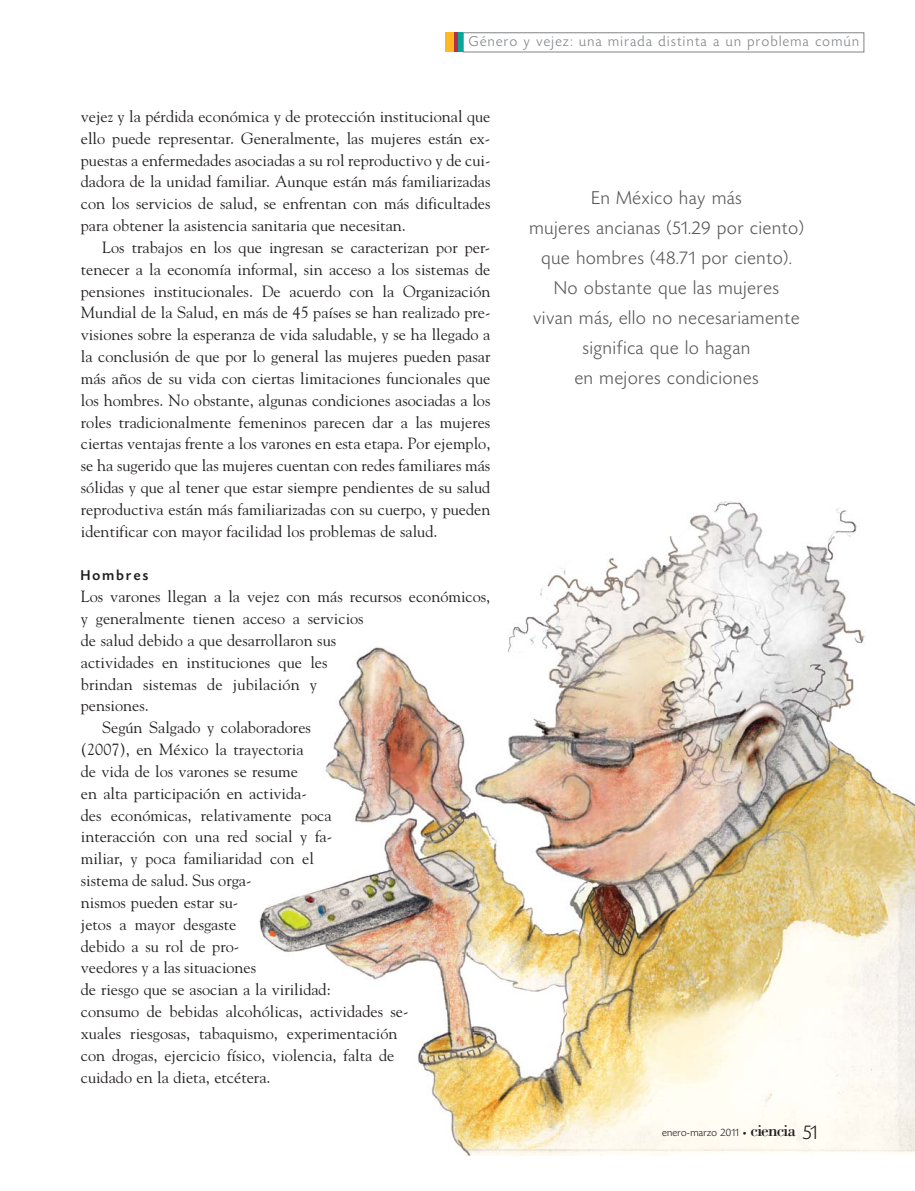
<style>
.page{position:relative;width:915px;height:1191px;background:#fff}
.page>*{position:absolute;margin:0;border:0;box-sizing:border-box;transform-origin:0 0}
.t1{font:300 19.5px/30px "Today HEF";letter-spacing:.045em;color:#58595b;text-align:center}
.t2{font:17.25px "Bodoni";letter-spacing:-.05em;color:#231f20}
.t3{font:16.2px/21.8px "Goudy";color:#231f20;text-align:justify}
.t4{font:300 15px "Today HEF";letter-spacing:.095em;color:#808285}
.t5{font:500 15px "Today HEF";letter-spacing:.155em;color:#231f20}
.t6{font:300 11.25px "Today HEF";letter-spacing:.025em;color:#231f20}
.s1{font-family:"Officina Sans";font-weight:400;font-size:7.5px}
.s2{font-family:"Today HEF";font-weight:300;font-size:21px}
</style>
<div class="page">
<div style="left:445px;top:32px;width:9px;height:20px;background:#fdb824"></div>
<hr style="left:454px;top:32px;width:4px;height:20px;background:#bb2d45">
<div style="left:458px;top:32px;width:5px;height:20px;background:#00a99b"></div>
<div style="left:463px;top:32px;width:401px;height:20px;border:1px solid #808285"></div>
<img style="left:259px;top:501px;width:655px;height:654px">
<p class="t4" style="left:468px;top:35px;width:391px">Género y vejez: una mirada distinta a un problema común</p>
<p class="t3" style="left:81px;top:107px;width:411px">vejez y la pérdida económica y de protección institucional que ello puede representar. Generalmente, las mujeres están ex&shy;puestas a enfermedades asociadas a su rol reproductivo y de cui&shy;dadora de la unidad familiar. Aunque están más familiarizadas con los servicios de salud, se enfrentan con más dificultades para obtener la asistencia sanitaria que necesitan.</p>
<p class="t3" style="left:81px;top:238px;width:411px;text-indent:21px">Los trabajos en los que ingresan se caracterizan por per&shy;tenecer a la economía informal, sin acceso a los sistemas de pensiones institucionales. De acuerdo con la Organización Mundial de la Salud, en más de 45 países se han realizado pre&shy;visiones sobre la esperanza de vida saludable, y se ha llegado a la conclusión de que por lo general las mujeres pueden pasar más años de su vida con ciertas limitaciones funcionales que los hombres. No obstante, algunas condiciones asociadas a los roles tradicionalmente femeninos parecen dar a las mujeres ciertas ventajas frente a los varones en esta etapa. Por ejemplo, se ha sugerido que las mujeres cuentan con redes familiares más sólidas y que al tener que estar siempre pendientes de su salud reproductiva están más familiarizadas con su cuerpo, y pueden identificar con mayor facilidad los problemas de salud.</p>
<p class="t5" style="left:81px;top:570px;width:69px">Hombres</p>
<p class="t3" style="left:81px;top:587px;width:411px">Los varones llegan a la vejez con más recursos económicos,</p>
<p class="t3" style="left:81px;top:609px;width:284px">y generalmente tienen acceso a servicios</p>
<p class="t3" style="left:81px;top:630px;width:257px">de salud debido a que desarrollaron sus</p>
<p class="t3" style="left:81px;top:652px;width:248px">actividades en instituciones que les</p>
<p class="t3" style="left:81px;top:674px;width:238px">brindan sistemas de jubilación y</p>
<p class="t3" style="left:81px;top:696px;width:69px">pensiones.</p>
<p class="t3" style="left:102px;top:718px;width:210px">Según Salgado y colaboradores</p>
<p class="t3" style="left:81px;top:740px;width:224px">(2007), en México la trayectoria</p>
<p class="t3" style="left:81px;top:761px;width:219px">de vida de los varones se resume</p>
<p class="t3" style="left:81px;top:783px;width:227px">en alta participación en activida-</p>
<p class="t3" style="left:81px;top:805px;width:252px">des económicas, relativamente poca</p>
<p class="t3" style="left:81px;top:827px;width:253px">interacción con una red social y fa-</p>
<p class="t3" style="left:81px;top:849px;width:234px">miliar, y poca familiaridad con el</p>
<p class="t3" style="left:81px;top:870px;width:172px">sistema de salud. Sus orga-</p>
<p class="t3" style="left:81px;top:892px;width:159px">nismos pueden estar su-</p>
<p class="t3" style="left:81px;top:914px;width:157px">jetos a mayor desgaste</p>
<p class="t3" style="left:81px;top:936px;width:160px">debido a su rol de pro-</p>
<p class="t3" style="left:81px;top:958px;width:177px">veedores y a las situaciones</p>
<p class="t3" style="left:81px;top:980px;width:251px">de riesgo que se asocian a la virilidad:</p>
<p class="t3" style="left:81px;top:1001px;width:329px">consumo de bebidas alcohólicas, actividades se-</p>
<p class="t3" style="left:81px;top:1023px;width:318px">xuales riesgosas, tabaquismo, experimentación</p>
<p class="t3" style="left:81px;top:1045px;width:315px">con drogas, ejercicio físico, violencia, falta de</p>
<p class="t3" style="left:81px;top:1067px;width:191px">cuidado en la dieta, etcétera.</p>
<p class="t1" style="left:529px;top:184px;width:276px">En México hay más<br>mujeres ancianas (51.29 por ciento) que hombres (48.71 por ciento).<br>No obstante que las mujeres<br>vivan más, ello no necesariamente significa que lo hagan<br>en mejores condiciones</p>
<p class="t6" style="left:661px;top:1127px;width:86px">enero-marzo 2011 <span class="s1">•</span></p>
<p class="t2" style="left:750px;top:1124px;width:68px">ciencia <span class="s2">51</span></p>
</div>
